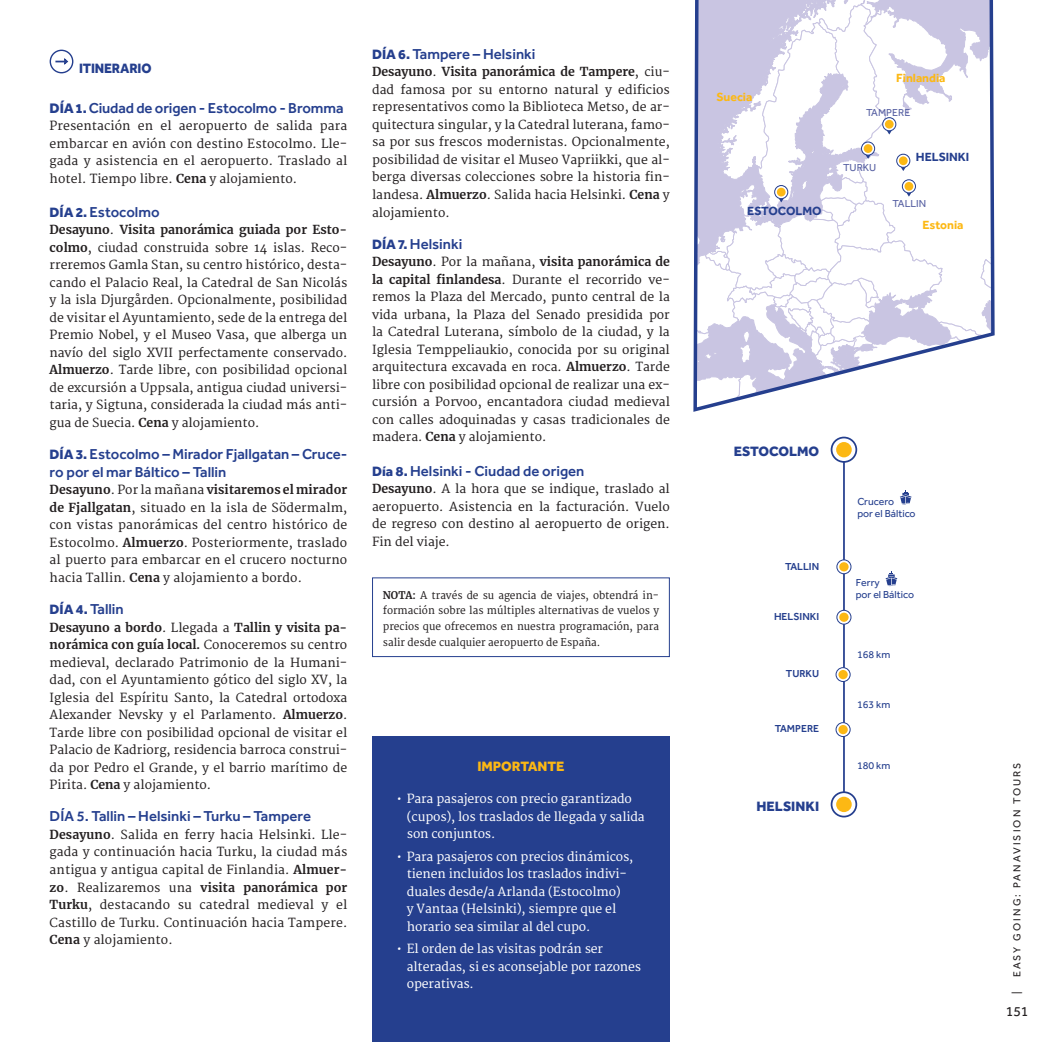
<style>
.page{position:relative;width:1042px;height:1042px;background:#fff}
.page>*{position:absolute;margin:0;border:0;box-sizing:border-box;transform-origin:0 0}
.t1{font:500 14.88px/17.5px "Effra";color:#253f8e}
.t2{font:800 14px "Effra";letter-spacing:-.005em;color:#253f8e}
.t3{font:800 14px "Effra";letter-spacing:-.005em;color:#253f8e;scale:.95 1}
.t4{font:800 14px "Effra";color:#fcb814}
.t5{font:14px "Effra";color:#231f20}
.t6{font:12.25px/17.5px "Merriweather";color:#231f20;text-align:justify}
.t7{font:12.25px/17.5px "Merriweather";letter-spacing:-.01em;color:#fff}
.t8{font:700 12.25px "Effra";color:#fcb814}
.t9{font:700 12.25px "Effra";letter-spacing:-.005em;color:#253f8e}
.t10{font:10.5px/15.8px "Merriweather";color:#231f20;text-align:justify;scale:.96 1}
.t11{font:10.5px/12.2px "Effra";color:#253f8e}
.t12{font:10.5px "Effra";letter-spacing:.2em;color:#231f20}
.t13{font:500 10.5px "Effra";color:#253f8e}
.t14{font:10.5px "Effra";color:#5861a3}
.s1{font-weight:800;font-size:14.35px}
.s2{font-weight:800;font-size:14px}
.s3{font-weight:700}
</style>
<div class="page">
<div style="left:372px;top:577px;width:298px;height:80px;border:1px solid #253f8e"></div>
<svg style="left:50px;top:50px;width:23px;height:23px"></svg>
<hr style="left:843px;top:447px;width:2px;height:357px;background:#253f8e">
<svg style="left:831px;top:437px;width:25px;height:25px"></svg>
<div style="left:830px;top:437px;width:27px;height:26px;border:2px solid #253f8e;border-radius:50%"></div>
<div style="left:836px;top:442px;width:16px;height:15px;background:#fcb814;border-radius:50%"></div>
<svg style="left:831px;top:792px;width:25px;height:24px"></svg>
<div style="left:830px;top:791px;width:27px;height:26px;border:2px solid #253f8e;border-radius:50%"></div>
<div style="left:836px;top:797px;width:16px;height:15px;background:#fcb814;border-radius:50%"></div>
<svg style="left:836px;top:722px;width:14px;height:14px"></svg>
<div style="left:835px;top:722px;width:15px;height:15px;border:1px solid #253f8e;border-radius:50%"></div>
<div style="left:838px;top:725px;width:10px;height:9px;background:#fcb814;border-radius:50%"></div>
<svg style="left:836px;top:667px;width:14px;height:14px"></svg>
<div style="left:835px;top:667px;width:15px;height:15px;border:1px solid #253f8e;border-radius:50%"></div>
<div style="left:838px;top:670px;width:10px;height:9px;background:#fcb814;border-radius:50%"></div>
<svg style="left:837px;top:610px;width:14px;height:14px"></svg>
<div style="left:836px;top:610px;width:15px;height:14px;border:1px solid #253f8e;border-radius:50%"></div>
<div style="left:839px;top:612px;width:9px;height:10px;background:#fcb814;border-radius:50%"></div>
<svg style="left:837px;top:560px;width:14px;height:14px"></svg>
<div style="left:836px;top:559px;width:15px;height:15px;border:1px solid #253f8e;border-radius:50%"></div>
<div style="left:839px;top:562px;width:9px;height:9px;background:#fcb814;border-radius:50%"></div>
<svg style="left:693px;top:4px;width:302px;height:408px"></svg>
<svg style="left:695px;top:0;width:298px;height:409px"></svg>
<svg style="left:774px;top:185px;width:14px;height:14px"></svg>
<div style="left:774px;top:185px;width:14px;height:14px;border:1px solid #253f8e;border-radius:50%"></div>
<div style="left:777px;top:188px;width:8px;height:8px;background:#fcb814;border-radius:50%"></div>
<svg style="left:900px;top:490px;width:11px;height:15px"></svg>
<svg style="left:885px;top:572px;width:12px;height:14px"></svg>
<div style="left:372px;top:737px;width:298px;height:305px;background:#253f8e"></div>
<p class="t3" style="left:79px;top:60px;width:78px">ITINERARIO</p>
<p class="t1" style="left:50px;top:99px;width:295px"><span class="s1">DÍA</span> <span class="s2">1.</span> Ciudad de origen - Estocolmo - Bromma</p>
<p class="t6" style="left:50px;top:117px;width:299px">Presentación en el aeropuerto de salida para embarcar en avión con destino Estocolmo. Lle&shy;gada y asistencia en el aeropuerto. Traslado al hotel. Tiempo libre. <span class="s3">Cena</span> y alojamiento.</p>
<p class="t1" style="left:50px;top:203px;width:112px"><span class="s2">DÍA 2.</span> Estocolmo</p>
<p class="t6" style="left:50px;top:222px;width:299px"><span class="s3">Desayuno</span>. <span class="s3">Visita panorámica guiada por Esto&shy;colmo</span>, ciudad construida sobre 14 islas. Reco&shy;rreremos Gamla Stan, su centro histórico, desta&shy;cando el Palacio Real, la Catedral de San Nicolás y la isla Djurgården. Opcionalmente, posibilidad de visitar el Ayuntamiento, sede de la entrega del Premio Nobel, y el Museo Vasa, que alberga un navío del siglo XVII perfectamente conservado.<br><span class="s3">Almuerzo</span>. Tarde libre, con posibilidad opcional de excursión a Uppsala, antigua ciudad universi&shy;taria, y Sigtuna, considerada la ciudad más anti&shy;gua de Suecia. <span class="s3">Cena</span> y alojamiento.</p>
<p class="t1" style="left:50px;top:445px;width:299px"><span class="s2">DÍA 3.</span> Estocolmo – Mirador Fjallgatan – Cruce&shy;ro por el mar Báltico – Tallin</p>
<p class="t6" style="left:50px;top:481px;width:299px"><span class="s3">Desayuno</span>. Por la mañana <span class="s3">visitaremos el mirador de Fjallgatan</span>, situado en la isla de Södermalm, con vistas panorámicas del centro histórico de Estocolmo. <span class="s3">Almuerzo</span>. Posteriormente, traslado al puerto para embarcar en el crucero nocturno hacia Tallin. <span class="s3">Cena</span> y alojamiento a bordo.</p>
<p class="t1" style="left:50px;top:600px;width:76px"><span class="s2">DÍA 4.</span> Tallin</p>
<p class="t6" style="left:50px;top:619px;width:299px"><span class="s3">Desayuno a bordo</span>. Llegada a <span class="s3">Tallin y visita pa&shy;norámica con guía local.</span> Conoceremos su centro medieval, declarado Patrimonio de la Humani&shy;dad, con el Ayuntamiento gótico del siglo XV, la Iglesia del Espíritu Santo, la Catedral ortodoxa Alexander Nevsky y el Parlamento. <span class="s3">Almuerzo</span>.<br>Tarde libre con posibilidad opcional de visitar el Palacio de Kadriorg, residencia barroca construi&shy;da por Pedro el Grande, y el barrio marítimo de Pirita. <span class="s3">Cena</span> y alojamiento.</p>
<p class="t1" style="left:50px;top:807px;width:263px">DÍA 5. Tallin – Helsinki – Turku – Tampere</p>
<p class="t6" style="left:50px;top:826px;width:299px"><span class="s3">Desayuno</span>. Salida en ferry hacia Helsinki. Lle&shy;gada y continuación hacia Turku, la ciudad más antigua y antigua capital de Finlandia. <span class="s3">Almuer&shy;zo</span>. Realizaremos una <span class="s3">visita panorámica por Turku</span>, destacando su catedral medieval y el Castillo de Turku. Continuación hacia Tampere.<br><span class="s3">Cena</span> y alojamiento.</p>
<p class="t1" style="left:372px;top:45px;width:165px"><span class="s2">DÍA 6.</span> Tampere – Helsinki</p>
<p class="t6" style="left:372px;top:64px;width:299px"><span class="s3">Desayuno</span>. <span class="s3">Visita panorámica de Tampere</span>, ciu&shy;dad famosa por su entorno natural y edificios representativos como la Biblioteca Metso, de ar&shy;quitectura singular, y la Catedral luterana, famo&shy;sa por sus frescos modernistas. Opcionalmente, posibilidad de visitar el Museo Vapriikki, que al&shy;berga diversas colecciones sobre la historia fin&shy;landesa. <span class="s3">Almuerzo</span>. Salida hacia Helsinki. <span class="s3">Cena</span> y alojamiento.</p>
<p class="t1" style="left:372px;top:235px;width:92px"><span class="s2">DÍA 7.</span> Helsinki</p>
<p class="t6" style="left:372px;top:254px;width:299px"><span class="s3">Desayuno</span>. Por la mañana, <span class="s3">visita panorámica de la capital finlandesa</span>. Durante el recorrido ve&shy;remos la Plaza del Mercado, punto central de la vida urbana, la Plaza del Senado presidida por la Catedral Luterana, símbolo de la ciudad, y la Iglesia Temppeliaukio, conocida por su original arquitectura excavada en roca. <span class="s3">Almuerzo</span>. Tarde libre con posibilidad opcional de realizar una ex&shy;cursión a Porvoo, encantadora ciudad medieval con calles adoquinadas y casas tradicionales de madera. <span class="s3">Cena</span> y alojamiento.</p>
<p class="t1" style="left:372px;top:462px;width:214px"><span class="s2">Día 8.</span> Helsinki - Ciudad de origen</p>
<p class="t6" style="left:372px;top:480px;width:299px"><span class="s3">Desayuno</span>. A la hora que se indique, traslado al aeropuerto. Asistencia en la facturación. Vuelo de regreso con destino al aeropuerto de origen.<br>Fin del viaje.</p>
<p class="t10" style="left:383px;top:587px;width:289px"><span class="s3">NOTA:</span> A través de su agencia de viajes, obtendrá in&shy;formación sobre las múltiples alternativas de vuelos y precios que ofrecemos en nuestra programación, para salir desde cualquier aeropuerto de España.</p>
<p class="t4" style="left:477px;top:758px;width:89px">IMPORTANTE</p>
<p class="t7" style="left:407px;top:790px;width:239px;text-indent:-10px">• Para pasajeros con precio garantizado (cupos), los traslados de llegada y salida son conjuntos.</p>
<p class="t7" style="left:407px;top:848px;width:228px;text-indent:-10px">• Para pasajeros con precios dinámicos, tienen incluidos los traslados indivi&shy;duales desde/a Arlanda (Estocolmo)<br>y Vantaa (Helsinki), siempre que el horario sea similar al del cupo.</p>
<p class="t7" style="left:407px;top:940px;width:236px;text-indent:-10px">• El orden de las visitas podrán ser alteradas, si es aconsejable por razones operativas.</p>
<p class="t8" style="left:716px;top:89px;width:37px">Suecia</p>
<p class="t9" style="left:747px;top:203px;width:76px">ESTOCOLMO</p>
<p class="t8" style="left:896px;top:70px;width:51px">Finlandia</p>
<p class="t14" style="left:866px;top:106px;width:46px">TAMPERE</p>
<p class="t14" style="left:843px;top:161px;width:35px">TURKU</p>
<p class="t9" style="left:916px;top:149px;width:55px">HELSINKI</p>
<p class="t14" style="left:892px;top:197px;width:35px">TALLIN</p>
<p class="t8" style="left:922px;top:217px;width:43px">Estonia</p>
<p class="t2" style="left:734px;top:443px;width:87px">ESTOCOLMO</p>
<p class="t13" style="left:785px;top:560px;width:36px">TALLIN</p>
<p class="t13" style="left:774px;top:610px;width:47px">HELSINKI</p>
<p class="t13" style="left:786px;top:667px;width:35px">TURKU</p>
<p class="t13" style="left:775px;top:722px;width:46px">TAMPERE</p>
<p class="t2" style="left:756px;top:797px;width:64px">HELSINKI</p>
<p class="t11" style="left:857px;top:495px;width:60px">Crucero<br>por el Báltico</p>
<p class="t11" style="left:856px;top:576px;width:60px">Ferry<br>por el Báltico</p>
<p class="t11" style="left:857px;top:648px;width:35px">168 km</p>
<p class="t11" style="left:857px;top:698px;width:35px">163 km</p>
<p class="t11" style="left:857px;top:759px;width:35px">180 km</p>
<p class="t12" style="left:1011px;top:977px;width:216px;rotate:-90deg">EASY GOING: PANAVISION TOURS</p>
<p class="t12" style="left:1011px;top:994px;width:4px;rotate:-90deg">|</p>
<p class="t5" style="left:1005px;top:1003px;width:24px">151</p>
</div>
